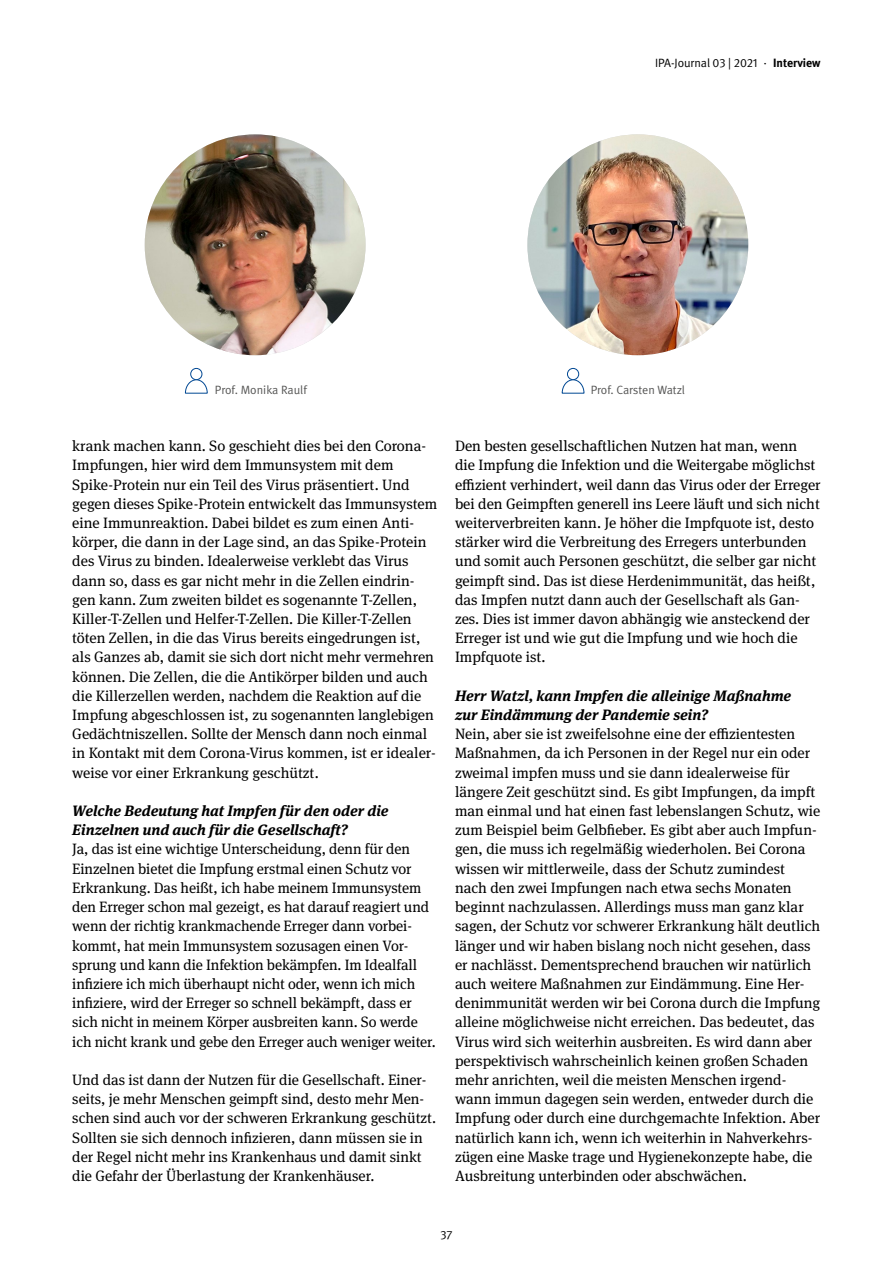
<style>
.page{position:relative;width:893px;height:1263px;background:#fff}
.page>*{position:absolute;margin:0;border:0;box-sizing:border-box;transform-origin:0 0}
.Interview_P_Interview_Antwort_1_IPA{font:15px/19.2px "DGUV Meta Serif";color:#000}
.Interview_P_Interview_Frage_IPA{font:italic 700 15px/19.2px "DGUV Meta Serif";color:#000}
.t1{font:12px "DGUV Meta";color:#565655}
.t2{font:12px "DGUV Meta";color:#000}
.s1{font-weight:700}
</style>
<div class="page">
<img style="left:527px;top:134px;width:221px;height:221px;border-radius:110px">
<img style="left:145px;top:134px;width:221px;height:221px;border-radius:110px">
<div style="left:190px;top:368px;width:12px;height:12px;border:1px solid #004893;border-radius:50%"></div>
<svg style="left:185px;top:379px;width:23px;height:15px"></svg>
<div style="left:567px;top:368px;width:12px;height:12px;border:1px solid #004893;border-radius:50%"></div>
<svg style="left:561px;top:379px;width:24px;height:15px"></svg>
<p class="t2" style="left:655px;top:56px;width:167px">IPA-Journal 03 | 2021 · <span class="s1">Interview</span></p>
<p class="t1" style="left:215px;top:382px;width:93px">Prof. Monika Raulf</p>
<p class="t1" style="left:591px;top:382px;width:96px">Prof. Carsten Watzl</p>
<p class="Interview_P_Interview_Antwort_1_IPA" style="left:72px;top:437px;width:366px">krank machen kann. So geschieht dies bei den Corona-Impfungen, hier wird dem Immunsystem mit dem Spike-Protein nur ein Teil des Virus präsentiert. Und gegen dieses Spike-Protein entwickelt das Immunsystem eine Immunreaktion. Dabei bildet es zum einen Anti&shy;körper, die dann in der Lage sind, an das Spike-Protein des Virus zu binden. Idealerweise verklebt das Virus dann so, dass es gar nicht mehr in die Zellen eindrin&shy;gen kann. Zum zweiten bildet es sogenannte T-Zellen, Killer-T-Zellen und Helfer-T-Zellen. Die Killer-T-Zellen töten Zellen, in die das Virus bereits eingedrungen ist, als Ganzes ab, damit sie sich dort nicht mehr vermehren können. Die Zellen, die die Antikörper bilden und auch die Killerzellen werden, nachdem die Reaktion auf die Impfung abgeschlossen ist, zu sogenannten langlebigen Gedächtniszellen. Sollte der Mensch dann noch einmal in Kontakt mit dem Corona-Virus kommen, ist er idealer&shy;weise vor einer Erkrankung geschützt.</p>
<p class="Interview_P_Interview_Frage_IPA" style="left:72px;top:801px;width:318px">Welche Bedeutung hat Impfen für den oder die<br>Einzelnen und auch für die Gesellschaft?</p>
<p class="Interview_P_Interview_Antwort_1_IPA" style="left:72px;top:840px;width:365px">Ja, das ist eine wichtige Unterscheidung, denn für den Einzelnen bietet die Impfung erstmal einen Schutz vor Erkrankung. Das heißt, ich habe meinem Immunsystem den Erreger schon mal gezeigt, es hat darauf reagiert und wenn der richtig krankmachende Erreger dann vorbei&shy;kommt, hat mein Immunsystem sozusagen einen Vor&shy;sprung und kann die Infektion bekämpfen. Im Idealfall infiziere ich mich überhaupt nicht oder, wenn ich mich infiziere, wird der Erreger so schnell bekämpft, dass er sich nicht in meinem Körper ausbreiten kann. So werde ich nicht krank und gebe den Erreger auch weniger weiter.</p>
<p class="Interview_P_Interview_Antwort_1_IPA" style="left:72px;top:1070px;width:365px">Und das ist dann der Nutzen für die Gesellschaft. Einer&shy;seits, je mehr Menschen geimpft sind, desto mehr Men&shy;schen sind auch vor der schweren Erkrankung geschützt.<br>Sollten sie sich dennoch infizieren, dann müssen sie in der Regel nicht mehr ins Krankenhaus und damit sinkt die Gefahr der Überlastung der Krankenhäuser.</p>
<p class="Interview_P_Interview_Antwort_1_IPA" style="left:455px;top:437px;width:367px">Den besten gesellschaftlichen Nutzen hat man, wenn die Impfung die Infektion und die Weitergabe möglichst effizient verhindert, weil dann das Virus oder der Erreger bei den Geimpften generell ins Leere läuft und sich nicht weiterverbreiten kann. Je höher die Impfquote ist, desto stärker wird die Verbreitung des Erregers unterbunden und somit auch Personen geschützt, die selber gar nicht geimpft sind. Das ist diese Herdenimmunität, das heißt, das Impfen nutzt dann auch der Gesellschaft als Gan&shy;zes. Dies ist immer davon abhängig wie ansteckend der Erreger ist und wie gut die Impfung und wie hoch die Impfquote ist.</p>
<p class="Interview_P_Interview_Frage_IPA" style="left:455px;top:686px;width:338px">Herr Watzl, kann Impfen die alleinige Maßnahme zur Eindämmung der Pandemie sein?</p>
<p class="Interview_P_Interview_Antwort_1_IPA" style="left:455px;top:725px;width:367px">Nein, aber sie ist zweifelsohne eine der effizientesten Maßnahmen, da ich Personen in der Regel nur ein oder zweimal impfen muss und sie dann idealerweise für längere Zeit geschützt sind. Es gibt Impfungen, da impft man einmal und hat einen fast lebenslangen Schutz, wie zum Beispiel beim Gelbfieber. Es gibt aber auch Impfun&shy;gen, die muss ich regelmäßig wiederholen. Bei Corona wissen wir mittlerweile, dass der Schutz zumindest nach den zwei Impfungen nach etwa sechs Monaten beginnt nachzulassen. Allerdings muss man ganz klar sagen, der Schutz vor schwerer Erkrankung hält deutlich länger und wir haben bislang noch nicht gesehen, dass er nachlässt. Dementsprechend brauchen wir natürlich auch weitere Maßnahmen zur Eindämmung. Eine Her&shy;denimmunität werden wir bei Corona durch die Impfung alleine möglichweise nicht erreichen. Das bedeutet, das Virus wird sich weiterhin ausbreiten. Es wird dann aber perspektivisch wahrscheinlich keinen großen Schaden mehr anrichten, weil die meisten Menschen irgend&shy;wann immun dagegen sein werden, entweder durch die Impfung oder durch eine durchgemachte Infektion. Aber natürlich kann ich, wenn ich weiterhin in Nahverkehrs&shy;zügen eine Maske trage und Hygienekonzepte habe, die Ausbreitung unterbinden oder abschwächen.</p>
<p class="t2" style="left:440px;top:1227px;width:14px">37</p>
</div>
